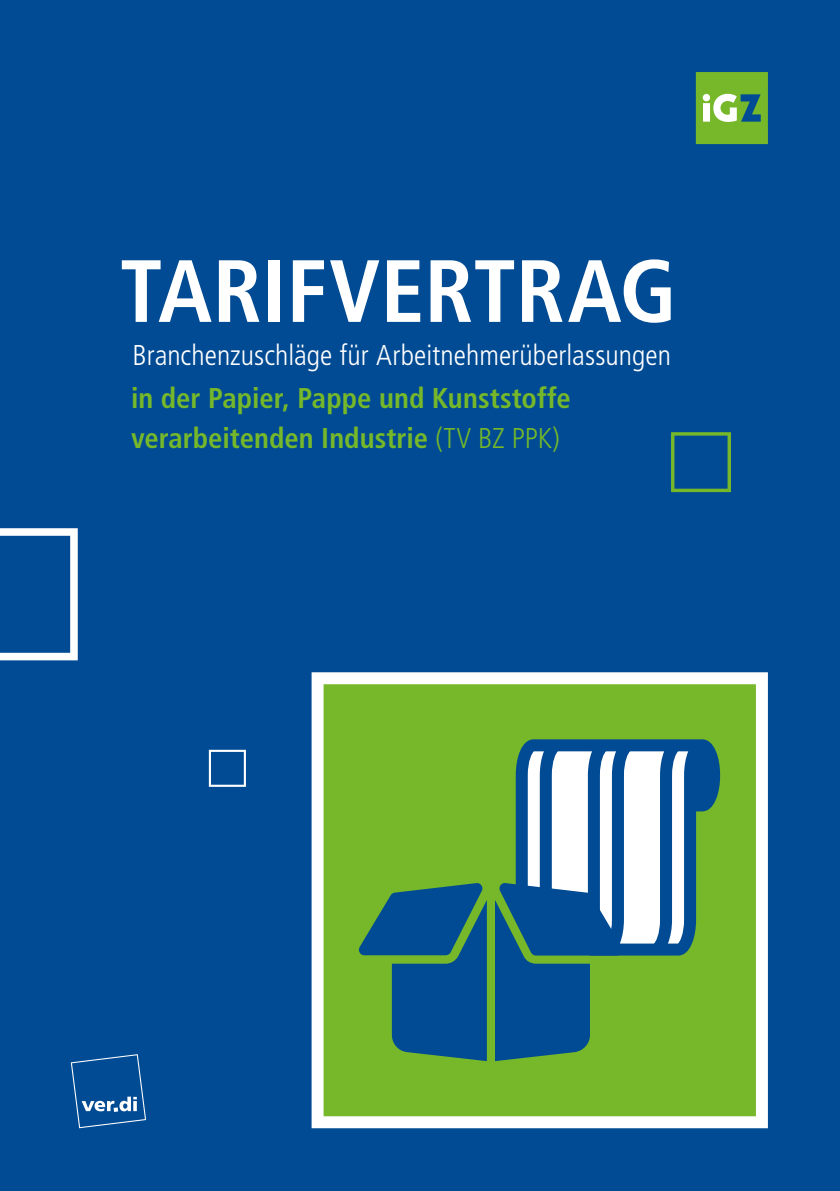
<style>
.page{position:relative;width:840px;height:1191px;background:#fff}
.page>*{position:absolute;margin:0;border:0;box-sizing:border-box;transform-origin:0 0}
.t1{font:700 condensed 88.2px "Frutiger LT Pro";color:#fff}
.t2{font:700 condensed 28.6px/40px "Frutiger LT Pro";color:#76b82a}
.t3{font:300 condensed 28.6px "Frutiger LT Pro";color:#fff}
.s1{font-weight:300}
</style>
<div class="page">
<div style="left:0;top:0;width:839px;height:1191px;background:#004b93"></div>
<svg style="left:0;top:528px;width:78px;height:132px"></svg>
<svg style="left:671px;top:432px;width:59px;height:60px"></svg>
<svg style="left:209px;top:750px;width:37px;height:37px"></svg>
<svg style="left:695px;top:72px;width:72px;height:72px;background:#7bb74a"></svg>
<svg style="left:311px;top:672px;width:456px;height:456px;fill:#76b82a"></svg>
<svg style="left:71px;top:1054px;width:75px;height:74px"></svg>
<h1 class="t1" style="left:120px;top:239px;width:558px">TARIFVERTRAG</h1>
<p class="t3" style="left:132px;top:338px;width:539px">Branchenzuschläge für Arbeitnehmerüberlassungen</p>
<p class="t2" style="left:131px;top:378px;width:441px">in der Papier, Pappe und Kunststoffe verarbeitenden Industrie <span class="s1">(TV BZ PPK)</span></p>
</div>
